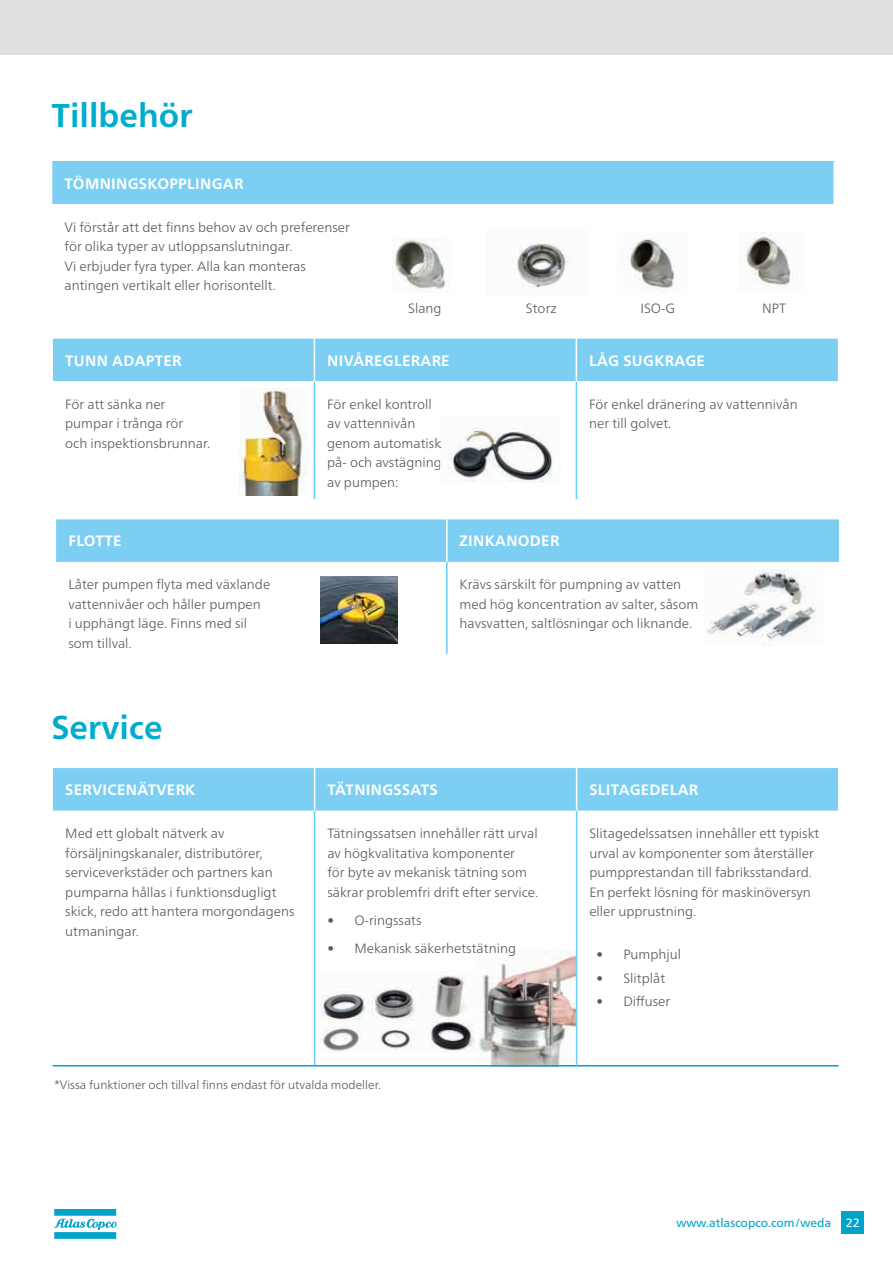
<style>
.page{position:relative;width:893px;height:1263px;background:#fff}
.page>*{position:absolute;margin:0;border:0;box-sizing:border-box;transform-origin:0 0}
.t1{font:700 33px "Neue Frutiger World";color:#00adcd}
.Part_Number_-_Blue_-_Back{font:700 15px "Neue Frutiger World";letter-spacing:.02em;color:#fff}
.BODY_TEXT{font:300 13.5px/19.5px "Neue Frutiger World";color:#555a5c}
.BODY_TEXT-2{font:300 12px "Neue Frutiger World";color:#555a5c}
.t2{font:12px "Neue Frutiger World";color:#00a4ca}
.s1{color:#fff}
</style>
<div class="page">
<svg style="left:54px;top:1209px;width:63px;height:30px"></svg>
<div style="left:841px;top:1211px;width:23px;height:23px;background:#00a4ca"></div>
<img style="left:479px;top:951px;width:96px;height:114px">
<div style="left:53px;top:768px;width:785px;height:43px;background:#7ccff2"></div>
<hr style="left:576px;top:811px;width:1px;height:254px;background:#68cef2">
<hr style="left:314px;top:811px;width:1px;height:254px;background:#68cef2">
<hr style="left:576px;top:768px;width:1px;height:43px;background:#fff">
<hr style="left:314px;top:768px;width:1px;height:43px;background:#fff">
<hr style="left:53px;top:1065px;width:262px;height:1px;background:#00a4ca">
<hr style="left:315px;top:1065px;width:262px;height:1px;background:#00a4ca">
<hr style="left:577px;top:1065px;width:262px;height:1px;background:#00a4ca">
<div style="left:52px;top:162px;width:782px;height:42px;background:#7ccff2"></div>
<hr style="left:833px;top:162px;width:2px;height:42px;background:#fff">
<div style="left:56px;top:519px;width:781px;height:43px;background:#7ccff2"></div>
<hr style="left:446px;top:562px;width:2px;height:92px;background:#68cef2">
<hr style="left:446px;top:519px;width:2px;height:43px;background:#fff">
<hr style="left:837px;top:519px;width:2px;height:43px;background:#68cef2">
<div style="left:53px;top:339px;width:785px;height:42px;background:#7ccff2"></div>
<svg style="left:315px;top:381px;width:263px;height:118px"></svg>
<hr style="left:576px;top:381px;width:1px;height:118px;background:#68cef2">
<hr style="left:314px;top:381px;width:1px;height:118px;background:#68cef2">
<hr style="left:576px;top:339px;width:1px;height:42px;background:#fff">
<hr style="left:314px;top:339px;width:1px;height:42px;background:#fff">
<img style="left:321px;top:975px;width:154px;height:77px">
<div style="left:0;top:0;width:893px;height:54px;background:#dee0e0"></div>
<img style="left:393px;top:238px;width:53px;height:52px">
<img style="left:627px;top:238px;width:51px;height:54px">
<img style="left:741px;top:232px;width:54px;height:58px">
<img style="left:511px;top:243px;width:59px;height:45px">
<img style="left:706px;top:570px;width:110px;height:73px">
<img style="left:320px;top:576px;width:78px;height:67px">
<img style="left:440px;top:417px;width:120px;height:65px">
<img style="left:239px;top:388px;width:68px;height:107px">
<p class="t1" style="left:51px;top:86px;width:142px">Tillbehör</p>
<p class="Part_Number_-_Blue_-_Back" style="left:65px;top:170px;width:180px">TÖMNINGSKOPPLINGAR</p>
<p class="BODY_TEXT" style="left:65px;top:217px;width:287px">Vi förstår att det finns behov av och preferenser för olika typer av utloppsanslutningar.<br>Vi erbjuder fyra typer. Alla kan monteras antingen vertikalt eller horisontellt.</p>
<p class="BODY_TEXT" style="left:408px;top:299px;width:35px">Slang</p>
<p class="BODY_TEXT" style="left:526px;top:299px;width:32px">Storz</p>
<p class="BODY_TEXT" style="left:640px;top:299px;width:36px">ISO-G</p>
<p class="BODY_TEXT" style="left:762px;top:299px;width:25px">NPT</p>
<p class="Part_Number_-_Blue_-_Back" style="left:65px;top:347px;width:118px">TUNN ADAPTER</p>
<p class="Part_Number_-_Blue_-_Back" style="left:327px;top:347px;width:124px">NIVÅREGLERARE</p>
<p class="Part_Number_-_Blue_-_Back" style="left:589px;top:347px;width:117px">LÅG SUGKRAGE</p>
<p class="BODY_TEXT" style="left:65px;top:394px;width:147px">För att sänka ner pumpar i trånga rör<br>och inspektionsbrunnar.</p>
<p class="BODY_TEXT" style="left:327px;top:394px;width:116px">För enkel kontroll av vattennivån genom automatisk på- och avstägning av pumpen:</p>
<p class="BODY_TEXT" style="left:589px;top:394px;width:210px">För enkel dränering av vattennivån ner till golvet.</p>
<p class="Part_Number_-_Blue_-_Back" style="left:68px;top:528px;width:55px">FLOTTE</p>
<p class="Part_Number_-_Blue_-_Back" style="left:460px;top:528px;width:101px">ZINKANODER</p>
<p class="BODY_TEXT" style="left:68px;top:575px;width:203px">Låter pumpen flyta med växlande vattennivåer och håller pumpen<br>i upphängt läge. Finns med sil som tillval.</p>
<p class="BODY_TEXT" style="left:460px;top:575px;width:240px">Krävs särskilt för pumpning av vatten med hög koncentration av salter, såsom havsvatten, saltlösningar och liknande.</p>
<p class="t1" style="left:51px;top:698px;width:113px">Service</p>
<p class="Part_Number_-_Blue_-_Back" style="left:65px;top:777px;width:132px">SERVICENÄTVERK</p>
<p class="Part_Number_-_Blue_-_Back" style="left:327px;top:777px;width:112px">TÄTNINGSSATS</p>
<p class="Part_Number_-_Blue_-_Back" style="left:589px;top:777px;width:110px">SLITAGEDELAR</p>
<p class="BODY_TEXT" style="left:65px;top:824px;width:231px">Med ett globalt nätverk av försäljningskanaler, distributörer, serviceverkstäder och partners kan pumparna hållas i funktionsdugligt skick, redo att hantera morgondagens utmaningar.</p>
<p class="BODY_TEXT" style="left:327px;top:824px;width:212px">Tätningssatsen innehåller rätt urval av högkvalitativa komponenter<br>för byte av mekanisk tätning som säkrar problemfri drift efter service.</p>
<p class="BODY_TEXT" style="left:589px;top:824px;width:231px">Slitagedelssatsen innehåller ett typiskt urval av komponenter som återställer pumpprestandan till fabriksstandard.<br>En perfekt lösning för maskinöversyn eller upprustning.</p>
<p class="BODY_TEXT" style="left:596px;top:945px;width:86px">• Pumphjul</p>
<p class="BODY_TEXT" style="left:596px;top:968px;width:70px">• Slitplåt</p>
<p class="BODY_TEXT" style="left:596px;top:992px;width:75px">• Diffuser</p>
<p class="BODY_TEXT" style="left:327px;top:910px;width:96px">• O-ringssats</p>
<p class="BODY_TEXT" style="left:327px;top:938px;width:190px">• Mekanisk säkerhetstätning</p>
<p class="BODY_TEXT-2" style="left:54px;top:1076px;width:329px">*Vissa funktioner och tillval finns endast för utvalda modeller.</p>
<p class="t2" style="left:676px;top:1213px;width:185px">www.atlascopco.com/weda <span class="s1">22</span></p>
</div>
